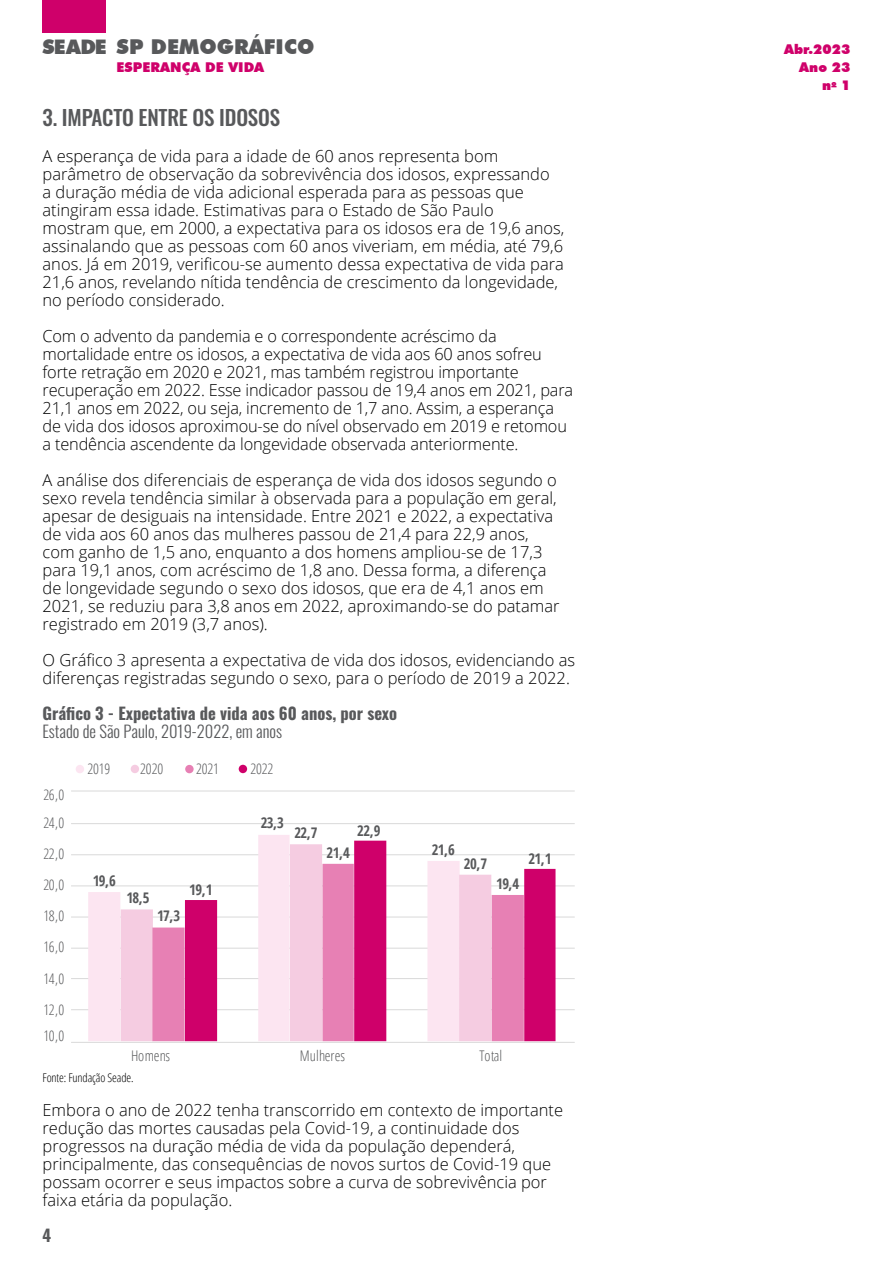
<style>
.page{position:relative;width:893px;height:1263px;background:#fff}
.page>*{position:absolute;margin:0;border:0;box-sizing:border-box;transform-origin:0 0}
.t1{font:500 21px "Oswald";letter-spacing:-.01em;color:#58595b}
.t2{font:900 20.4px "Futura BT";letter-spacing:.005em;color:#58595b}
.t3{font:900 20.1px "Futura BT";letter-spacing:-.03em;color:#58595b}
.t4{font:300 16.5px/18px "Open Sans";color:#000}
.t5{font:700 16.5px "Oswald";color:#58595b}
.t6{font:300 16.5px "Oswald";color:#58595b}
.t7{font:300 14.7px "Open Sans Condensed";letter-spacing:-.005em;color:#58595b}
.t8{font:700 14.7px "Open Sans Condensed";letter-spacing:-.04em;color:#58595b}
.t9{font:900 13.5px/18px "Futura BT";letter-spacing:.005em;color:#cf006a;text-align:right}
.t10{font:300 12px "Open Sans Condensed";letter-spacing:-.01em;color:#000}
</style>
<div class="page">
<div style="left:43px;top:0;width:63px;height:33px;background:#cf006a"></div>
<div style="left:76px;top:765px;width:8px;height:8px;background:#fce5f1;border-radius:50%"></div>
<div style="left:131px;top:765px;width:8px;height:8px;background:#f5cce1;border-radius:50%"></div>
<div style="left:185px;top:765px;width:9px;height:8px;background:#e780b4;border-radius:50%"></div>
<div style="left:239px;top:765px;width:8px;height:8px;background:#cf006a;border-radius:50%"></div>
<hr style="left:71px;top:1042px;width:504px;height:1px;background:#d9d9d9">
<hr style="left:71px;top:790px;width:504px;height:1px;background:#d9d9d9">
<hr style="left:71px;top:823px;width:504px;height:1px;background:#d9d9d9">
<hr style="left:71px;top:854px;width:504px;height:1px;background:#d9d9d9">
<hr style="left:71px;top:885px;width:504px;height:1px;background:#d9d9d9">
<hr style="left:71px;top:917px;width:504px;height:1px;background:#d9d9d9">
<hr style="left:71px;top:948px;width:504px;height:1px;background:#d9d9d9">
<hr style="left:71px;top:978px;width:504px;height:1px;background:#d9d9d9">
<hr style="left:71px;top:1009px;width:504px;height:1px;background:#d9d9d9">
<svg style="left:88px;top:835px;width:299px;height:206px;fill:#fce5f1"></svg>
<svg style="left:121px;top:844px;width:64px;height:197px;fill:#f5cce1"></svg>
<svg style="left:152px;top:864px;width:33px;height:177px;fill:#e780b4"></svg>
<svg style="left:185px;top:841px;width:370px;height:200px"></svg>
<p class="t3" style="left:43px;top:35px;width:66px">SEADE</p>
<p class="t2" style="left:117px;top:35px;width:200px">SP DEMOGRÁFICO</p>
<p class="t9" style="left:117px;top:58px;width:149px">ESPERANÇA DE VIDA</p>
<p class="t1" style="left:43px;top:106px;width:239px">3. IMPACTO ENTRE OS IDOSOS</p>
<p class="t4" style="left:43px;top:147px;width:523px">A esperança de vida para a idade de 60 anos representa bom parâmetro de observação da sobrevivência dos idosos, expressando<br>a duração média de vida adicional esperada para as pessoas que atingiram essa idade. Estimativas para o Estado de São Paulo mostram que, em 2000, a expectativa para os idosos era de 19,6 anos, assinalando que as pessoas com 60 anos viveriam, em média, até 79,6 anos. Já em 2019, verificou-se aumento dessa expectativa de vida para 21,6 anos, revelando nítida tendência de crescimento da longevidade, no período considerado.</p>
<p class="t4" style="left:43px;top:327px;width:532px">Com o advento da pandemia e o correspondente acréscimo da mortalidade entre os idosos, a expectativa de vida aos 60 anos sofreu forte retração em 2020 e 2021, mas também registrou importante recuperação em 2022. Esse indicador passou de 19,4 anos em 2021, para 21,1 anos em 2022, ou seja, incremento de 1,7 ano. Assim, a esperança de vida dos idosos aproximou-se do nível observado em 2019 e retomou a tendência ascendente da longevidade observada anteriormente.</p>
<p class="t4" style="left:43px;top:471px;width:519px">A análise dos diferenciais de esperança de vida dos idosos segundo o sexo revela tendência similar à observada para a população em geral, apesar de desiguais na intensidade. Entre 2021 e 2022, a expectativa de vida aos 60 anos das mulheres passou de 21,4 para 22,9 anos, com ganho de 1,5 ano, enquanto a dos homens ampliou-se de 17,3 para 19,1 anos, com acréscimo de 1,8 ano. Dessa forma, a diferença de longevidade segundo o sexo dos idosos, que era de 4,1 anos em 2021, se reduziu para 3,8 anos em 2022, aproximando-se do patamar registrado em 2019 (3,7 anos).</p>
<p class="t4" style="left:43px;top:651px;width:534px">O Gráfico 3 apresenta a expectativa de vida dos idosos, evidenciando as diferenças registradas segundo o sexo, para o período de 2019 a 2022.</p>
<p class="t5" style="left:43px;top:705px;width:356px">Gráfico 3 - Expectativa de vida aos 60 anos, por sexo</p>
<p class="t6" style="left:43px;top:717px;width:241px">Estado de São Paulo, 2019-2022, em anos</p>
<p class="t7" style="left:44px;top:785px;width:22px">26,0</p>
<p class="t7" style="left:44px;top:813px;width:22px">24,0</p>
<p class="t7" style="left:44px;top:844px;width:22px">22,0</p>
<p class="t7" style="left:44px;top:875px;width:22px">20,0</p>
<p class="t7" style="left:44px;top:906px;width:22px">18,0</p>
<p class="t7" style="left:44px;top:937px;width:22px">16,0</p>
<p class="t7" style="left:44px;top:968px;width:22px">14,0</p>
<p class="t7" style="left:44px;top:999px;width:22px">12,0</p>
<p class="t7" style="left:44px;top:1026px;width:22px">10,0</p>
<p class="t7" style="left:87px;top:759px;width:25px">2019</p>
<p class="t7" style="left:140px;top:759px;width:25px">2020</p>
<p class="t7" style="left:196px;top:759px;width:25px">2021</p>
<p class="t7" style="left:250px;top:759px;width:25px">2022</p>
<p class="t8" style="left:93px;top:870px;width:25px">19,6</p>
<p class="t8" style="left:126px;top:887px;width:25px">18,5</p>
<p class="t8" style="left:157px;top:906px;width:25px">17,3</p>
<p class="t8" style="left:189px;top:879px;width:25px">19,1</p>
<p class="t8" style="left:261px;top:812px;width:25px">23,3</p>
<p class="t8" style="left:294px;top:822px;width:25px">22,7</p>
<p class="t8" style="left:327px;top:842px;width:25px">21,4</p>
<p class="t8" style="left:357px;top:820px;width:25px">22,9</p>
<p class="t8" style="left:432px;top:839px;width:25px">21,6</p>
<p class="t8" style="left:464px;top:853px;width:25px">20,7</p>
<p class="t8" style="left:496px;top:873px;width:25px">19,4</p>
<p class="t7" style="left:131px;top:1045px;width:40px">Homens</p>
<p class="t7" style="left:300px;top:1045px;width:47px">Mulheres</p>
<p class="t7" style="left:479px;top:1045px;width:24px">Total</p>
<p class="t10" style="left:43px;top:1069px;width:93px">Fonte: Fundação Seade.</p>
<p class="t8" style="left:528px;top:848px;width:25px">21,1</p>
<p class="t4" style="left:43px;top:1101px;width:522px">Embora o ano de 2022 tenha transcorrido em contexto de importante redução das mortes causadas pela Covid-19, a continuidade dos progressos na duração média de vida da população dependerá, principalmente, das consequências de novos surtos de Covid-19 que possam ocorrer e seus impactos sobre a curva de sobrevivência por faixa etária da população.</p>
<p class="t5" style="left:43px;top:1227px;width:10px">4</p>
<p class="t9" style="left:784px;top:40px;width:68px">Abr.2023<br>Ano 23 n<sup>o</sup> 1</p>
</div>
